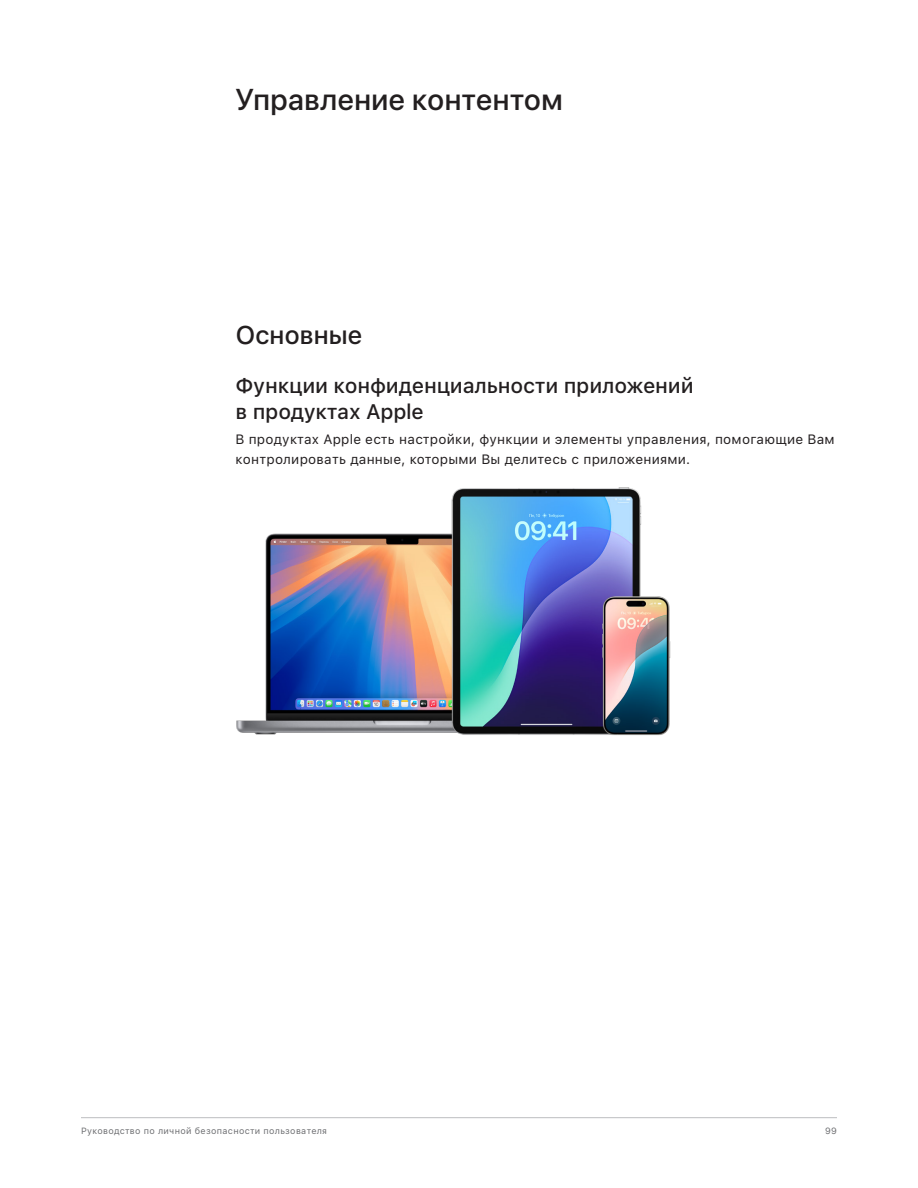
<style>
.page{position:relative;width:918px;height:1188px;background:#fff}
.page>*{position:absolute;margin:0;border:0;box-sizing:border-box;transform-origin:0 0}
.t1{font:500 30px "SF Pro Display";letter-spacing:.015em;color:#231f20}
.t2{font:500 25.5px "SF Pro Text";letter-spacing:-.02em;color:#231f20}
.t3{font:500 21px/25.5px "SF Pro Text";letter-spacing:-.01em;color:#231f20}
.Body{font:13.5px/19.5px "SF Pro Text";letter-spacing:.015em;color:#231f20}
.t4{font:9px "SF Pro Text";letter-spacing:.035em;color:#6c6d70}
</style>
<div class="page">
<hr style="left:81px;top:1117px;width:756px;height:1px;background:#bcbdc0">
<img style="left:236px;top:487px;width:435px;height:248px">
<h1 class="t1" style="left:236px;top:82px;width:329px">Управление контентом</h1>
<h2 class="t2" style="left:236px;top:320px;width:129px">Основные</h2>
<h3 class="t3" style="left:236px;top:373px;width:460px">Функции конфиденциальности приложений в продуктах Apple</h3>
<p class="Body" style="left:236px;top:430px;width:601px">В продуктах Apple есть настройки, функции и элементы управления, помогающие Вам контролировать данные, которыми Вы делитесь с приложениями.</p>
<p class="t4" style="left:81px;top:1125px;width:248px">Руководство по личной безопасности пользователя</p>
<p class="t4" style="left:825px;top:1125px;width:13px">99</p>
</div>
